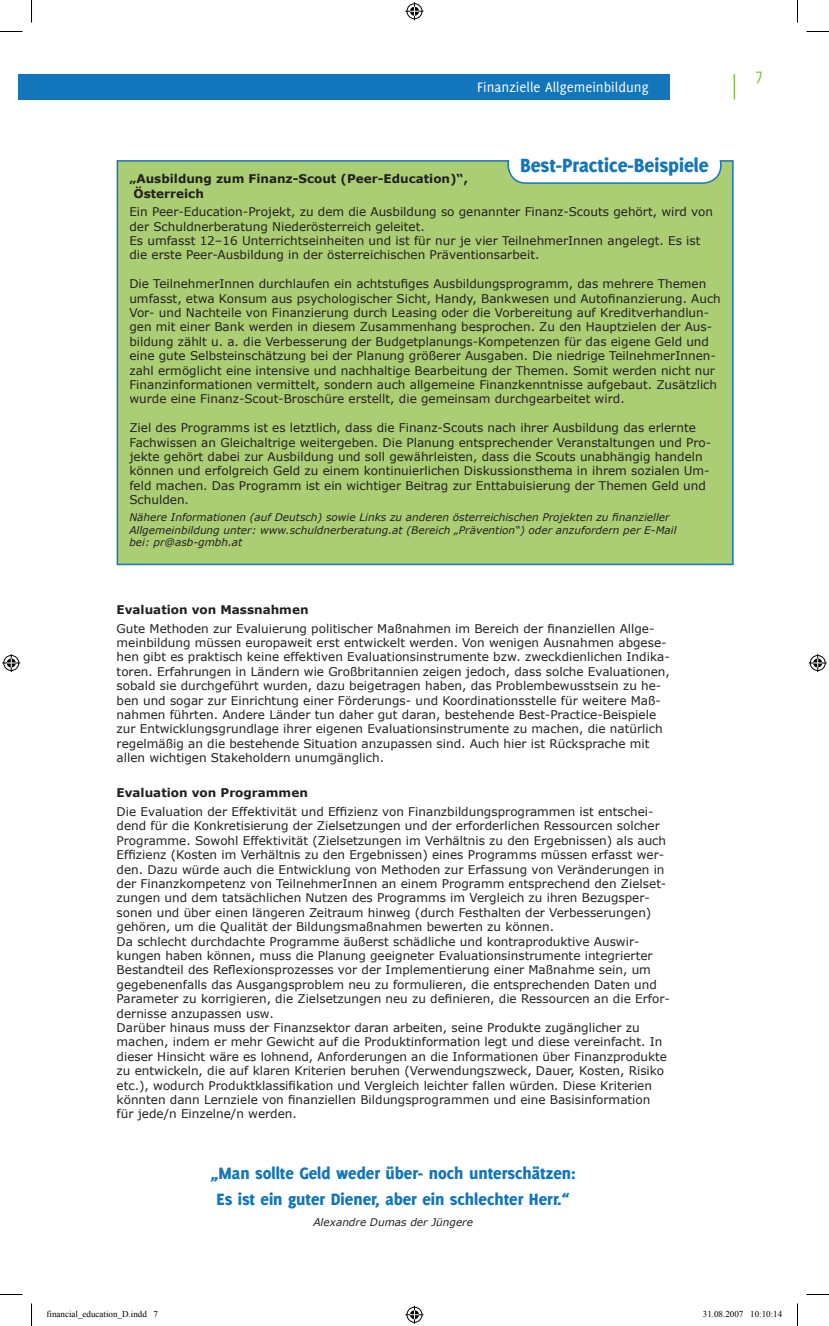
<style>
.page{position:relative;width:829px;height:1326px;background:#fff}
.page>*{position:absolute;margin:0;border:0;box-sizing:border-box;transform-origin:0 0}
.best_practice_12pt{font:800 21px "Delicious";color:#1376ba}
.best_practice_12pt-2{font:800 18px "Delicious";color:#1376ba}
.t1{font:18px "Delicious Small Caps";color:#87be3f}
.t2{font:15px "Delicious";color:#fff}
.body_9pt{font:12px/14.4px "Verdana";color:#231f20}
.Zwiti_9pz_1_5mm_1mm{font:700 12px/14.4px "Verdana";color:#231f20}
.fussnote_7pt{font:italic 10.5px/12.6px "Verdana";color:#231f20}
.t3{font:9px "Times New Roman";color:#000}
</style>
<div class="page">
<div style="left:19px;top:74px;width:650px;height:26px;background:#1376ba"></div>
<hr style="left:733px;top:74px;width:2px;height:26px;background:#87be3f">
<div style="left:116px;top:160px;width:618px;height:406px;background:#abce74"></div>
<svg style="left:0;top:31px;width:22px;height:1px"></svg>
<svg style="left:806px;top:31px;width:22px;height:1px"></svg>
<svg style="left:0;top:1294px;width:22px;height:1px"></svg>
<svg style="left:806px;top:1294px;width:22px;height:1px"></svg>
<svg style="left:31px;top:0;width:1px;height:23px"></svg>
<svg style="left:31px;top:1303px;width:1px;height:23px"></svg>
<svg style="left:797px;top:0;width:1px;height:23px"></svg>
<svg style="left:797px;top:1303px;width:1px;height:23px"></svg>
<svg style="left:405px;top:2px;width:18px;height:18px"></svg>
<svg style="left:405px;top:1306px;width:18px;height:18px"></svg>
<svg style="left:2px;top:654px;width:18px;height:18px"></svg>
<svg style="left:808px;top:654px;width:18px;height:18px"></svg>
<p class="t2" style="left:477px;top:79px;width:173px">Finanzielle Allgemeinbildung</p>
<p class="best_practice_12pt" style="left:520px;top:153px;width:190px">Best-Practice-Beispiele</p>
<p class="Zwiti_9pz_1_5mm_1mm" style="left:133px;top:171px;width:336px;text-indent:-4px">„Ausbildung zum Finanz-Scout (Peer-Education)“,<br>Österreich</p>
<p class="body_9pt" style="left:129px;top:204px;width:585px">Ein Peer-Education-Projekt, zu dem die Ausbildung so genannter Finanz-Scouts gehört, wird von der Schuldnerberatung Niederösterreich geleitet.</p>
<p class="body_9pt" style="left:129px;top:233px;width:572px">Es umfasst 12–16 Unterrichtseinheiten und ist für nur je vier TeilnehmerInnen angelegt. Es ist die erste Peer-Ausbildung in der österreichischen Präventionsarbeit.</p>
<p class="body_9pt" style="left:129px;top:276px;width:593px">Die TeilnehmerInnen durchlaufen ein achtstufiges Ausbildungsprogramm, das mehrere Themen umfasst, etwa Konsum aus psychologischer Sicht, Handy, Bankwesen und Autofinanzierung. Auch Vor- und Nachteile von Finanzierung durch Leasing oder die Vorbereitung auf Kreditverhandlun&shy;gen mit einer Bank werden in diesem Zusammenhang besprochen. Zu den Hauptzielen der Aus&shy;bildung zählt u. a. die Verbesserung der Budgetplanungs-Kompetenzen für das eigene Geld und eine gute Selbsteinschätzung bei der Planung größerer Ausgaben. Die niedrige TeilnehmerInnen&shy;zahl ermöglicht eine intensive und nachhaltige Bearbeitung der Themen. Somit werden nicht nur Finanzinformationen vermittelt, sondern auch allgemeine Finanzkenntnisse aufgebaut. Zusätzlich wurde eine Finanz-Scout-Broschüre erstellt, die gemeinsam durchgearbeitet wird.</p>
<p class="body_9pt" style="left:129px;top:420px;width:583px">Ziel des Programms ist es letztlich, dass die Finanz-Scouts nach ihrer Ausbildung das erlernte Fachwissen an Gleichaltrige weitergeben. Die Planung entsprechender Veranstaltungen und Pro&shy;jekte gehört dabei zur Ausbildung und soll gewährleisten, dass die Scouts unabhängig handeln können und erfolgreich Geld zu einem kontinuierlichen Diskussionsthema in ihrem sozialen Um&shy;feld machen. Das Programm ist ein wichtiger Beitrag zur Enttabuisierung der Themen Geld und Schulden.</p>
<p class="fussnote_7pt" style="left:129px;top:511px;width:548px">Nähere Informationen (auf Deutsch) sowie Links zu anderen österreichischen Projekten zu finanzieller<br>Allgemeinbildung unter: www.schuldnerberatung.at (Bereich „Prävention“) oder anzufordern per E-Mail bei: pr@asb-gmbh.at</p>
<p class="Zwiti_9pz_1_5mm_1mm" style="left:117px;top:602px;width:193px">Evaluation von Massnahmen</p>
<p class="body_9pt" style="left:117px;top:621px;width:554px">Gute Methoden zur Evaluierung politischer Maßnahmen im Bereich der finanziellen Allge&shy;meinbildung müssen europaweit erst entwickelt werden. Von wenigen Ausnahmen abgese&shy;hen gibt es praktisch keine effektiven Evaluationsinstrumente bzw. zweckdienlichen Indika&shy;toren. Erfahrungen in Ländern wie Großbritannien zeigen jedoch, dass solche Evaluationen, sobald sie durchgeführt wurden, dazu beigetragen haben, das Problembewusstsein zu he&shy;ben und sogar zur Einrichtung einer Förderungs- und Koordinationsstelle für weitere Maß&shy;nahmen führten. Andere Länder tun daher gut daran, bestehende Best-Practice-Beispiele zur Entwicklungsgrundlage ihrer eigenen Evaluationsinstrumente zu machen, die natürlich regelmäßig an die bestehende Situation anzupassen sind. Auch hier ist Rücksprache mit allen wichtigen Stakeholdern unumgänglich.</p>
<p class="Zwiti_9pz_1_5mm_1mm" style="left:117px;top:785px;width:193px">Evaluation von Programmen</p>
<p class="body_9pt" style="left:117px;top:804px;width:551px">Die Evaluation der Effektivität und Effizienz von Finanzbildungsprogrammen ist entschei&shy;dend für die Konkretisierung der Zielsetzungen und der erforderlichen Ressourcen solcher Programme. Sowohl Effektivität (Zielsetzungen im Verhältnis zu den Ergebnissen) als auch Effizienz (Kosten im Verhältnis zu den Ergebnissen) eines Programms müssen erfasst wer&shy;den. Dazu würde auch die Entwicklung von Methoden zur Erfassung von Veränderungen in der Finanzkompetenz von TeilnehmerInnen an einem Programm entsprechend den Zielset&shy;zungen und dem tatsächlichen Nutzen des Programms im Vergleich zu ihren Bezugsper&shy;sonen und über einen längeren Zeitraum hinweg (durch Festhalten der Verbesserungen) gehören, um die Qualität der Bildungsmaßnahmen bewerten zu können.</p>
<p class="body_9pt" style="left:117px;top:934px;width:554px">Da schlecht durchdachte Programme äußerst schädliche und kontraproduktive Auswir&shy;kungen haben können, muss die Planung geeigneter Evaluationsinstrumente integrierter Bestandteil des Reflexionsprozesses vor der Implementierung einer Maßnahme sein, um gegebenenfalls das Ausgangsproblem neu zu formulieren, die entsprechenden Daten und Parameter zu korrigieren, die Zielsetzungen neu zu definieren, die Ressourcen an die Erfor&shy;dernisse anzupassen usw.</p>
<p class="body_9pt" style="left:117px;top:1020px;width:552px">Darüber hinaus muss der Finanzsektor daran arbeiten, seine Produkte zugänglicher zu machen, indem er mehr Gewicht auf die Produktinformation legt und diese vereinfacht. In dieser Hinsicht wäre es lohnend, Anforderungen an die Informationen über Finanzprodukte zu entwickeln, die auf klaren Kriterien beruhen (Verwendungszweck, Dauer, Kosten, Risiko etc.), wodurch Produktklassifikation und Vergleich leichter fallen würden. Diese Kriterien könnten dann Lernziele von finanziellen Bildungsprogrammen und eine Basisinformation für jede/n Einzelne/n werden.</p>
<p class="best_practice_12pt-2" style="left:210px;top:1163px;width:366px">„Man sollte Geld weder über- noch unterschätzen:</p>
<p class="best_practice_12pt-2" style="left:216px;top:1189px;width:354px">Es ist ein guter Diener, aber ein schlechter Herr.“</p>
<p class="fussnote_7pt" style="left:313px;top:1216px;width:161px">Alexandre Dumas der Jüngere</p>
<h2 class="t1" style="left:754px;top:67px;width:10px">7</h2>
<p class="t3" style="left:46px;top:1308px;width:113px">financial_education_D.indd 7</p>
<p class="t3" style="left:702px;top:1308px;width:81px">31.08.2007 10:10:14</p>
</div>
